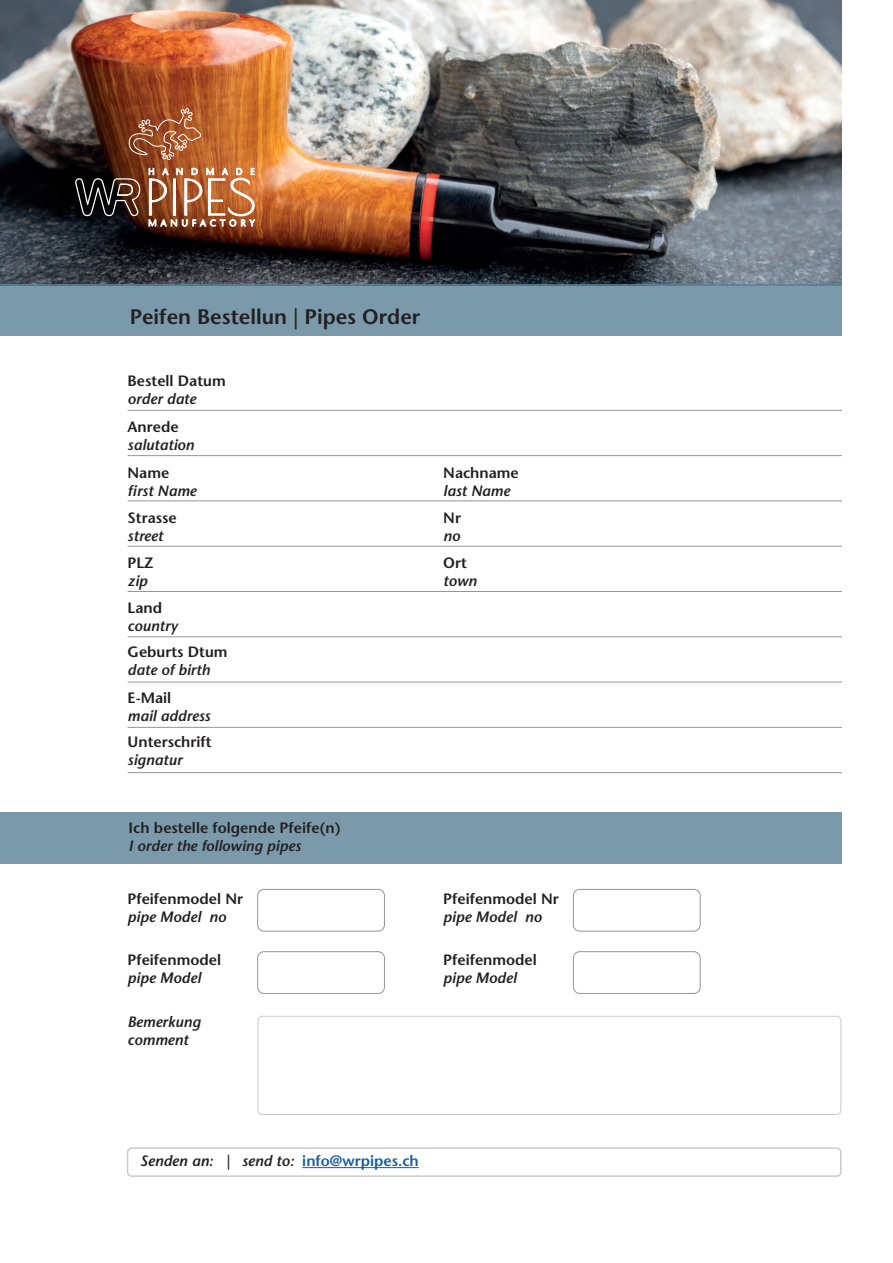
<style>
.page{position:relative;width:893px;height:1263px;background:#fff}
.page>*{position:absolute;margin:0;border:0;box-sizing:border-box;transform-origin:0 0}
.t1{font:600 21px "Stone Sans";color:#231f20}
.t2{font:italic 600 15px/18px "Stone Sans";color:#231f20}
.t3{font:600 15px "Stone Sans";color:#231f20}
.s1{font-style:normal;color:#175d9e}
</style>
<div class="page">
<img style="left:0;top:0;width:842px;height:285px">
<div style="left:0;top:813px;width:842px;height:51px;background:#7a9aab"></div>
<div style="left:0;top:285px;width:842px;height:51px;background:#7a9aab"></div>
<hr style="left:128px;top:410px;width:714px;height:1px;background:#939598">
<hr style="left:128px;top:455px;width:714px;height:1px;background:#939598">
<hr style="left:128px;top:500px;width:714px;height:1px;background:#939598">
<hr style="left:128px;top:546px;width:714px;height:1px;background:#939598">
<hr style="left:128px;top:591px;width:714px;height:1px;background:#939598">
<hr style="left:128px;top:636px;width:714px;height:1px;background:#939598">
<hr style="left:128px;top:682px;width:714px;height:1px;background:#939598">
<hr style="left:128px;top:727px;width:714px;height:1px;background:#939598">
<hr style="left:128px;top:772px;width:714px;height:1px;background:#939598">
<div style="left:257px;top:889px;width:128px;height:42px;border:1px solid #939598;border-radius:6px"></div>
<div style="left:573px;top:889px;width:128px;height:42px;border:1px solid #939598;border-radius:6px"></div>
<div style="left:257px;top:951px;width:128px;height:43px;border:1px solid #939598;border-radius:6px"></div>
<div style="left:573px;top:951px;width:128px;height:43px;border:1px solid #939598;border-radius:6px"></div>
<div style="left:127px;top:1147px;width:715px;height:30px;border:2px solid #939598;border-radius:4px"></div>
<div style="left:258px;top:1016px;width:583px;height:99px;border:1px solid #939598;border-radius:4px"></div>
<img style="left:74px;top:108px;width:181px;height:119px">
<hr style="left:302px;top:1167px;width:117px;height:1px;background:#175d9e">
<h1 class="t1" style="left:130px;top:304px;width:292px">Peifen Bestellun | Pipes Order</h1>
<p class="t3" style="left:128px;top:371px;width:100px">Bestell Datum</p>
<p class="t2" style="left:128px;top:389px;width:70px">order date</p>
<p class="t3" style="left:128px;top:418px;width:53px">Anrede</p>
<p class="t2" style="left:128px;top:436px;width:68px">salutation</p>
<p class="t3" style="left:128px;top:463px;width:43px">Name</p>
<p class="t2" style="left:128px;top:481px;width:70px">first Name</p>
<p class="t3" style="left:128px;top:508px;width:51px">Strasse</p>
<p class="t2" style="left:128px;top:526px;width:37px">street</p>
<p class="t3" style="left:128px;top:553px;width:27px">PLZ</p>
<p class="t2" style="left:128px;top:571px;width:21px">zip</p>
<p class="t3" style="left:128px;top:599px;width:36px">Land</p>
<p class="t2" style="left:128px;top:617px;width:52px">country</p>
<p class="t3" style="left:128px;top:643px;width:102px">Geburts Dtum</p>
<p class="t2" style="left:128px;top:661px;width:84px">date of birth</p>
<p class="t3" style="left:128px;top:689px;width:45px">E-Mail</p>
<p class="t2" style="left:128px;top:707px;width:84px">mail address</p>
<p class="t3" style="left:128px;top:733px;width:86px">Unterschrift</p>
<p class="t2" style="left:128px;top:751px;width:56px">signatur</p>
<p class="t3" style="left:129px;top:819px;width:214px">Ich bestelle folgende Pfeife(n)</p>
<p class="t2" style="left:129px;top:837px;width:174px">I order the following pipes</p>
<p class="t3" style="left:128px;top:889px;width:117px">Pfeifenmodel Nr</p>
<p class="t2" style="left:128px;top:907px;width:100px">pipe Model no</p>
<p class="t3" style="left:128px;top:951px;width:95px">Pfeifenmodel</p>
<p class="t2" style="left:128px;top:969px;width:75px">pipe Model</p>
<p class="t2" style="left:128px;top:1013px;width:75px">Bemerkung comment</p>
<p class="t3" style="left:443px;top:463px;width:77px">Nachname</p>
<p class="t2" style="left:443px;top:481px;width:68px">last Name</p>
<p class="t3" style="left:443px;top:508px;width:19px">Nr</p>
<p class="t2" style="left:443px;top:526px;width:18px">no</p>
<p class="t3" style="left:443px;top:553px;width:25px">Ort</p>
<p class="t2" style="left:443px;top:571px;width:35px">town</p>
<p class="t3" style="left:443px;top:889px;width:117px">Pfeifenmodel Nr</p>
<p class="t2" style="left:443px;top:907px;width:100px">pipe Model no</p>
<p class="t3" style="left:443px;top:951px;width:95px">Pfeifenmodel</p>
<p class="t2" style="left:443px;top:969px;width:75px">pipe Model</p>
<p class="t2" style="left:140px;top:1152px;width:280px">Senden an: | send to: <span class="s1">info@wrpipes.ch</span></p>
</div>
